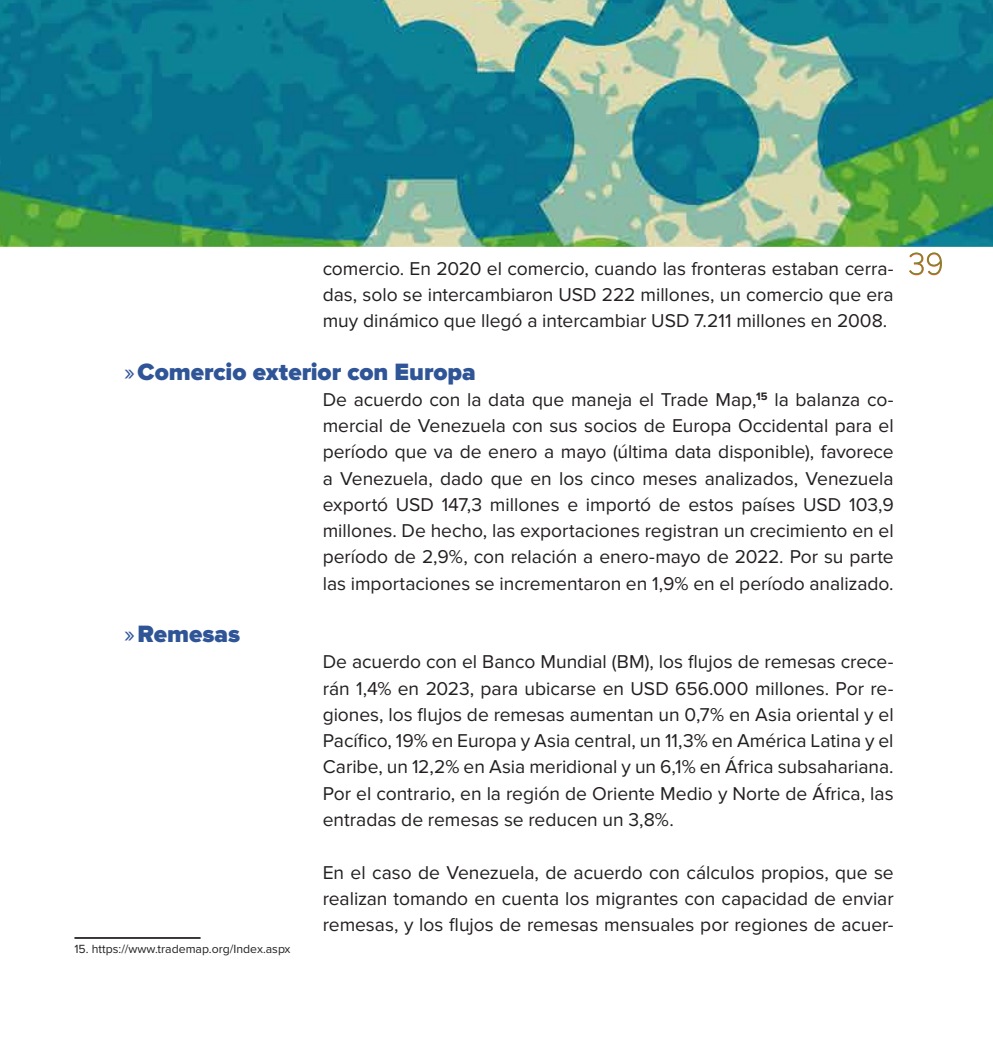
<style>
.page{position:relative;width:993px;height:1042px;background:#fff}
.page>*{position:absolute;margin:0;border:0;box-sizing:border-box;transform-origin:0 0}
.t1{font:900 24.5px "Proxima Nova";letter-spacing:-.005em;color:#2f5597}
.t2{font:19.25px/26.2px "Proxima Nova";color:#231f20;text-align:justify}
.t3{font:12.25px "Proxima Nova";color:#231f20}
.s1{font-family:"Proxima Nova A";font-weight:100;font-size:31.5px;color:#f15522}
.s2{font-weight:400}
</style>
<div class="page">
<img style="left:0;top:0;width:992px;height:247px">
<hr style="left:74px;top:937px;width:126px;height:2px;background:#231f20">
<p class="t2" style="left:322px;top:255px;width:622px;text-align:left">comercio. En 2020 el comercio, cuando las fronteras estaban cerra- <span class="s1">39 </span>das, solo se intercambiaron USD 222 millones, un comercio que era<br>muy dinámico que llegó a intercambiar USD 7.211 millones en 2008.</p>
<p class="t1" style="left:124px;top:357px;width:353px"><span class="s2">»</span>Comercio exterior con Europa</p>
<p class="t2" style="left:322px;top:387px;width:572px">De acuerdo con la data que maneja el Trade Map,<sup>15</sup> la balanza co&shy;mercial de Venezuela con sus socios de Europa Occidental para el período que va de enero a mayo (última data disponible), favorece a Venezuela, dado que en los cinco meses analizados, Venezuela exportó USD 147,3 millones e importó de estos países USD 103,9 millones. De hecho, las exportaciones registran un crecimiento en el período de 2,9%, con relación a enero-mayo de 2022. Por su parte las importaciones se incrementaron en 1,9% en el período analizado.</p>
<p class="t1" style="left:124px;top:620px;width:117px"><span class="s2">»</span>Remesas</p>
<p class="t2" style="left:322px;top:649px;width:572px">De acuerdo con el Banco Mundial (BM), los flujos de remesas crece&shy;rán 1,4% en 2023, para ubicarse en USD 656.000 millones. Por re&shy;giones, los flujos de remesas aumentan un 0,7% en Asia oriental y el Pacífico, 19% en Europa y Asia central, un 11,3% en América Latina y el Caribe, un 12,2% en Asia meridional y un 6,1% en África subsahariana.<br>Por el contrario, en la región de Oriente Medio y Norte de África, las entradas de remesas se reducen un 3,8%.</p>
<p class="t2" style="left:322px;top:859px;width:572px">En el caso de Venezuela, de acuerdo con cálculos propios, que se realizan tomando en cuenta los migrantes con capacidad de enviar remesas, y los flujos de remesas mensuales por regiones de acuer-</p>
<p class="t3" style="left:74px;top:941px;width:217px">15. https://www.trademap.org/Index.aspx</p>
</div>
